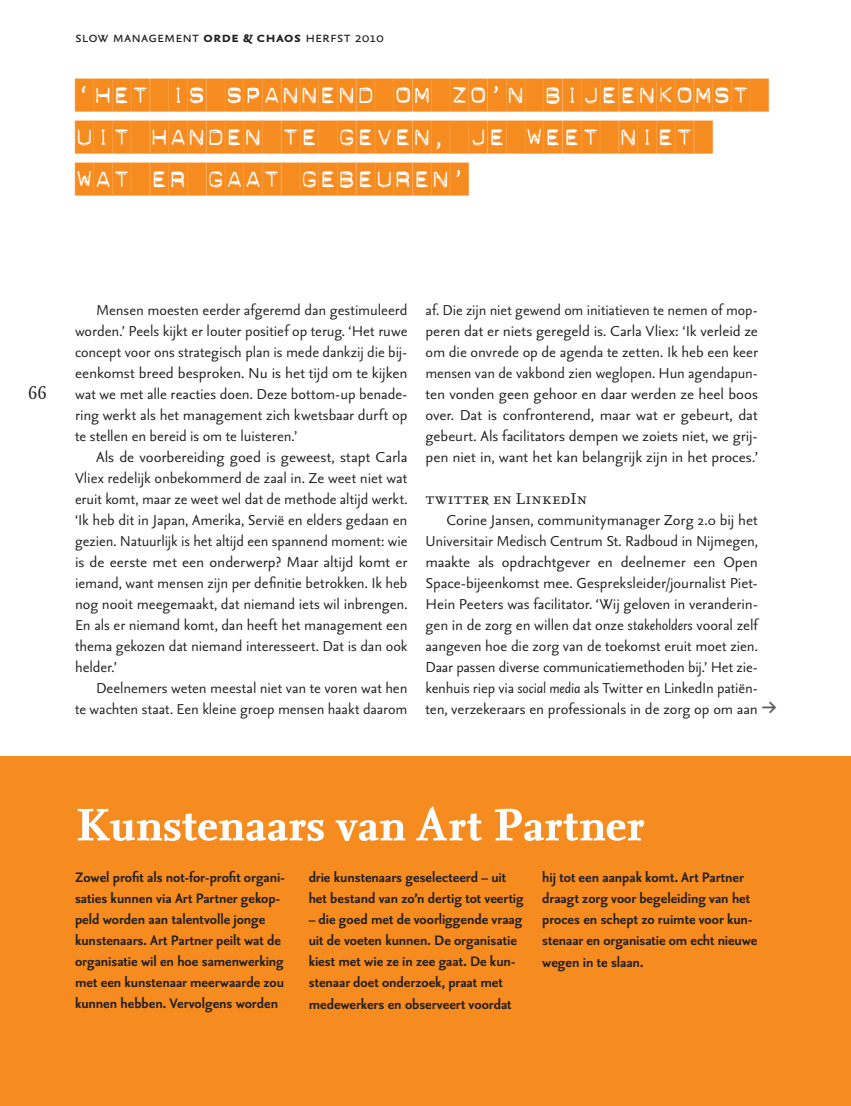
<style>
.page{position:relative;width:851px;height:1106px;background:#fff}
.page>*{position:absolute;margin:0;border:0;box-sizing:border-box;transform-origin:0 0}
.t1{font:700 54.75px "Seria";letter-spacing:.005em;color:#fff}
.t2{font:33px/42px "Dynamoe";color:#f68c1f}
.t3{font:30.75px "Seria Regular Expert";color:#57585a}
.t4{font:italic 22.5px "Seria";color:#231f20}
.t5{font:18.75px "Seria Regular Caps";letter-spacing:.01em;color:#231f20}
.t6{font:18px "Seria Sans Regular Caps";color:#231f20}
.t7{font:17.25px/21px "Seria Sans";letter-spacing:-.005em;color:#231f20;text-align:justify}
.t8{font:17.25px/21px "Seria Sans";letter-spacing:-.005em;color:#231f20;text-align:justify;scale:1.04 1}
.t9{font:700 16.5px/21px "Seria Sans";color:#231f20}
.s1{font-family:"Seria Sans Bold Caps"}
.s2{font-style:italic}
</style>
<div class="page">
<div style="left:0;top:756px;width:850px;height:350px;background:#f68c1f"></div>
<p class="t6" style="left:75px;top:28px;width:310px">slow management <span class="s1">orde &amp; chaos</span> herfst 2010</p>
<h2 class="t2" style="left:75px;top:74px;width:676px">‘HET IS SPANNEND OM ZO’N BIJEENKOMST<br>UIT HANDEN TE GEVEN, JE WEET NIET<br>WAT ER GAAT GEBEUREN’</h2>
<h3 class="t4" style="left:28px;top:382px;width:20px">66</h3>
<p class="t7" style="left:75px;top:300px;width:334px;text-indent:21px">Mensen moesten eerder afgeremd dan gestimuleerd worden.’ Peels kijkt er louter positief op terug. ‘Het ruwe concept voor ons strategisch plan is mede dankzij die bij&shy;eenkomst breed besproken. Nu is het tijd om te kijken wat we met alle reacties doen. Deze bottom-up benade&shy;ring werkt als het management zich kwetsbaar durft op te stellen en bereid is om te luisteren.’</p>
<p class="t8" style="left:75px;top:447px;width:321px;text-indent:21px">Als de voorbereiding goed is geweest, stapt Carla Vliex redelijk onbekommerd de zaal in. Ze weet niet wat eruit komt, maar ze weet wel dat de methode altijd werkt. ‘Ik heb dit in Japan, Amerika, Servië en elders gedaan en gezien. Natuurlijk is het altijd een spannend moment: wie is de eerste met een onderwerp? Maar altijd komt er iemand, want mensen zijn per definitie betrokken. Ik heb nog nooit meegemaakt, dat niemand iets wil inbrengen.<br>En als er niemand komt, dan heeft het management een thema gekozen dat niemand interesseert. Dat is dan ook helder.’</p>
<p class="t7" style="left:75px;top:678px;width:334px;text-align:right">Deelnemers weten meestal niet van te voren wat hen<br>te wachten staat. Een kleine groep mensen haakt daarom</p>
<p class="t7" style="left:425px;top:300px;width:334px">af. Die zijn niet gewend om initiatieven te nemen of mop&shy;peren dat er niets geregeld is. Carla Vliex: ‘Ik verleid ze om die onvrede op de agenda te zetten. Ik heb een keer mensen van de vakbond zien weglopen. Hun agendapun&shy;ten vonden geen gehoor en daar werden ze heel boos over. Dat is confronterend, maar wat er gebeurt, dat gebeurt. Als facilitators dempen we zoiets niet, we grij&shy;pen niet in, want het kan belangrijk zijn in het proces.’</p>
<p class="t5" style="left:425px;top:489px;width:163px">twitter en LinkedIn</p>
<p class="t7" style="left:425px;top:510px;width:334px;text-indent:21px">Corine Jansen, communitymanager Zorg 2.0 bij het Universitair Medisch Centrum St. Radboud in Nijmegen, maakte als opdrachtgever en deelnemer een Open Space-bijeenkomst mee. Gespreksleider/journalist Piet-Hein Peeters was facilitator. ‘Wij geloven in veranderin&shy;gen in de zorg en willen dat onze <span class="s2">stakeholders</span> vooral zelf aangeven hoe die zorg van de toekomst eruit moet zien.<br>Daar passen diverse communicatiemethoden bij.’ Het zie&shy;kenhuis riep via <span class="s2">social media</span> als Twitter en LinkedIn patiën&shy;ten, verzekeraars en professionals in de zorg op om aan</p>
<h3 class="t3" style="left:761px;top:689px;width:16px">M</h3>
<h1 class="t1" style="left:75px;top:798px;width:570px">Kunstenaars van Art Partner</h1>
<p class="t9" style="left:75px;top:867px;width:211px">Zowel profit als not-for-profit organi&shy;saties kunnen via Art Partner gekop&shy;peld worden aan talentvolle jonge kunstenaars. Art Partner peilt wat de organisatie wil en hoe samenwerking met een kunstenaar meerwaarde zou kunnen hebben. Vervolgens worden</p>
<p class="t9" style="left:308px;top:867px;width:216px">drie kunstenaars geselecteerd – uit het bestand van zo’n dertig tot veertig</p>
<p class="t9" style="left:542px;top:867px;width:217px">hij tot een aanpak komt. Art Partner draagt zorg voor begeleiding van het proces en schept zo ruimte voor kun&shy;stenaar en organisatie om echt nieuwe wegen in te slaan.</p>
<p class="t9" style="left:308px;top:909px;width:215px">– die goed met de voorliggende vraag uit de voeten kunnen. De organisatie kiest met wie ze in zee gaat. De kun&shy;stenaar doet onderzoek, praat met medewerkers en observeert voordat</p>
</div>
